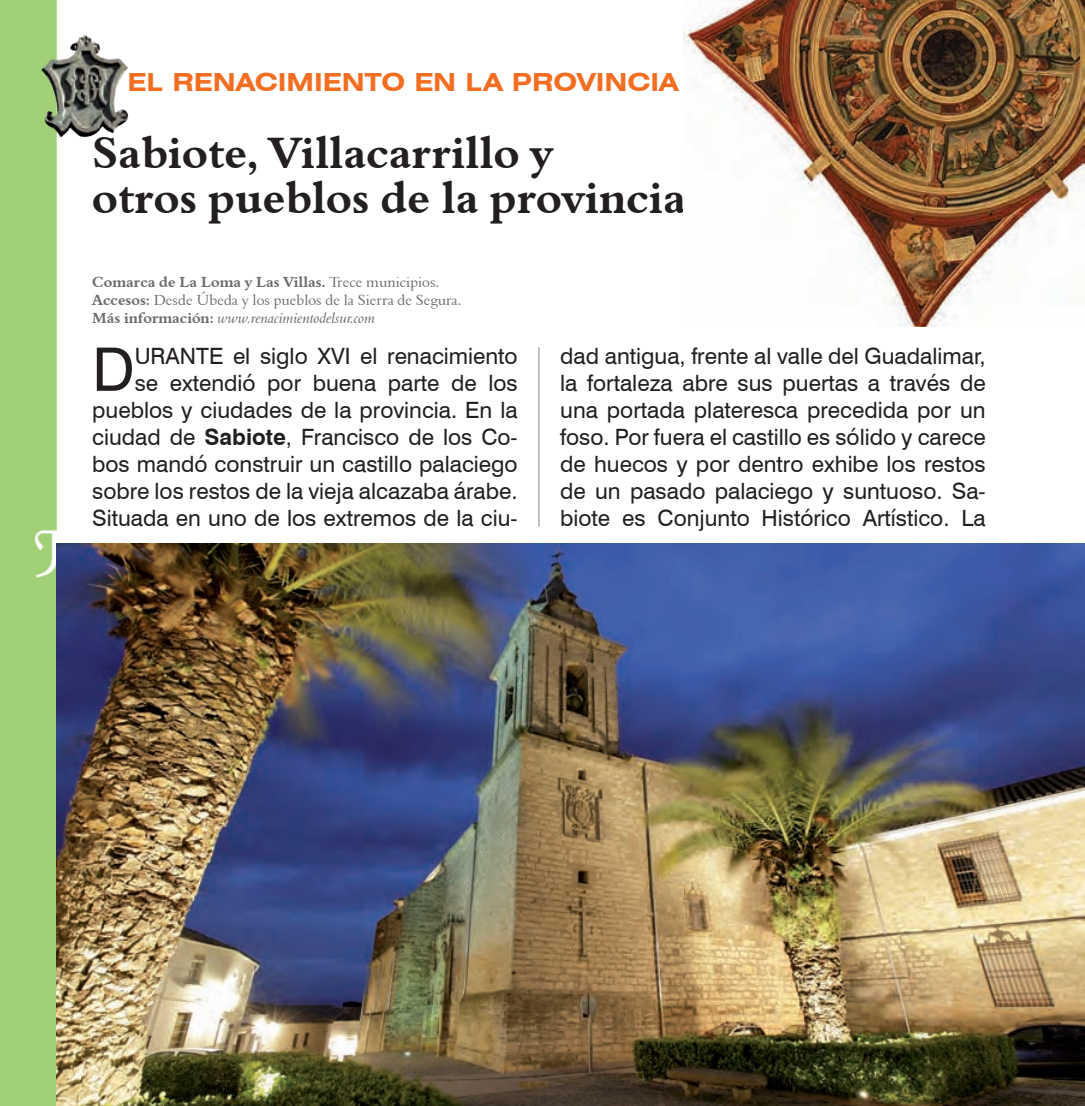
<style>
.page{position:relative;width:1085px;height:1106px;background:#fff}
.page>*{position:absolute;margin:0;border:0;box-sizing:border-box;transform-origin:0 0}
.t1{font:60px "Swiss 721 BT";color:#231f20}
.t2{font:45px/45px "Aldine 401 BT Bold A";color:#231f20}
.t3{font:700 expanded 25px "Swiss 721 BT";color:#f36e21}
.t4{font:22.5px/27px "Swiss 721 BT";color:#231f20;text-align:right}
.t5{font:15px "Aldine 401 BT Roman A";color:#6c6d70}
.t6{font:15px "Aldine 401 BT Bold A";color:#6c6d70}
.t7{font:15px "Aldine 401 BT Italic A";color:#6c6d70}
.s1{font-family:"Aldine 401 BT Roman A"}
.s2{font-family:"Aldine 401 BT Bold A"}
.s3{font-weight:700}
</style>
<div class="page">
<img style="left:0;top:0;width:92px;height:1106px">
<hr style="left:538px;top:347px;width:1px;height:179px;background:#808285">
<img style="left:40px;top:35px;width:88px;height:105px">
<img style="left:57px;top:544px;width:1027px;height:562px">
<img style="left:683px;top:0;width:401px;height:326px">
<p class="t3" style="left:128px;top:67px;width:552px">EL RENACIMIENTO EN LA PROVINCIA</p>
<h2 class="t2" style="left:92px;top:130px;width:595px">Sabiote, Villacarrillo y<br>otros pueblos de la provincia</h2>
<p class="t6" style="left:92px;top:273px;width:348px">Comarca de La Loma y Las Villas. <span class="s1">Trece municipios.</span></p>
<p class="t5" style="left:92px;top:291px;width:371px"><span class="s2">Accesos:</span> Desde Úbeda y los pueblos de la Sierra de Segura.</p>
<p class="t7" style="left:92px;top:309px;width:284px"><span class="s2">Más información:</span> www.renacimientodelsur.com</p>
<h1 class="t1" style="left:92px;top:333px;width:44px">D</h1>
<p class="t4" style="left:92px;top:342px;width:427px">URANTE el siglo XVI el renacimiento<br>se extendió por buena parte de los pueblos y ciudades de la provincia. En la ciudad de <span class="s3">Sabiote</span>, Francisco de los Co&shy;bos mandó construir un castillo palaciego sobre los restos de la vieja alcazaba árabe.<br>Situada en uno de los extremos de la ciu-</p>
<p class="t4" style="left:560px;top:342px;width:427px;text-align:justify">dad antigua, frente al valle del Guadalimar, la fortaleza abre sus puertas a través de una portada plateresca precedida por un foso. Por fuera el castillo es sólido y carece de huecos y por dentro exhibe los restos de un pasado palaciego y suntuoso. Sa&shy;biote es Conjunto Histórico Artístico. La</p>
</div>
